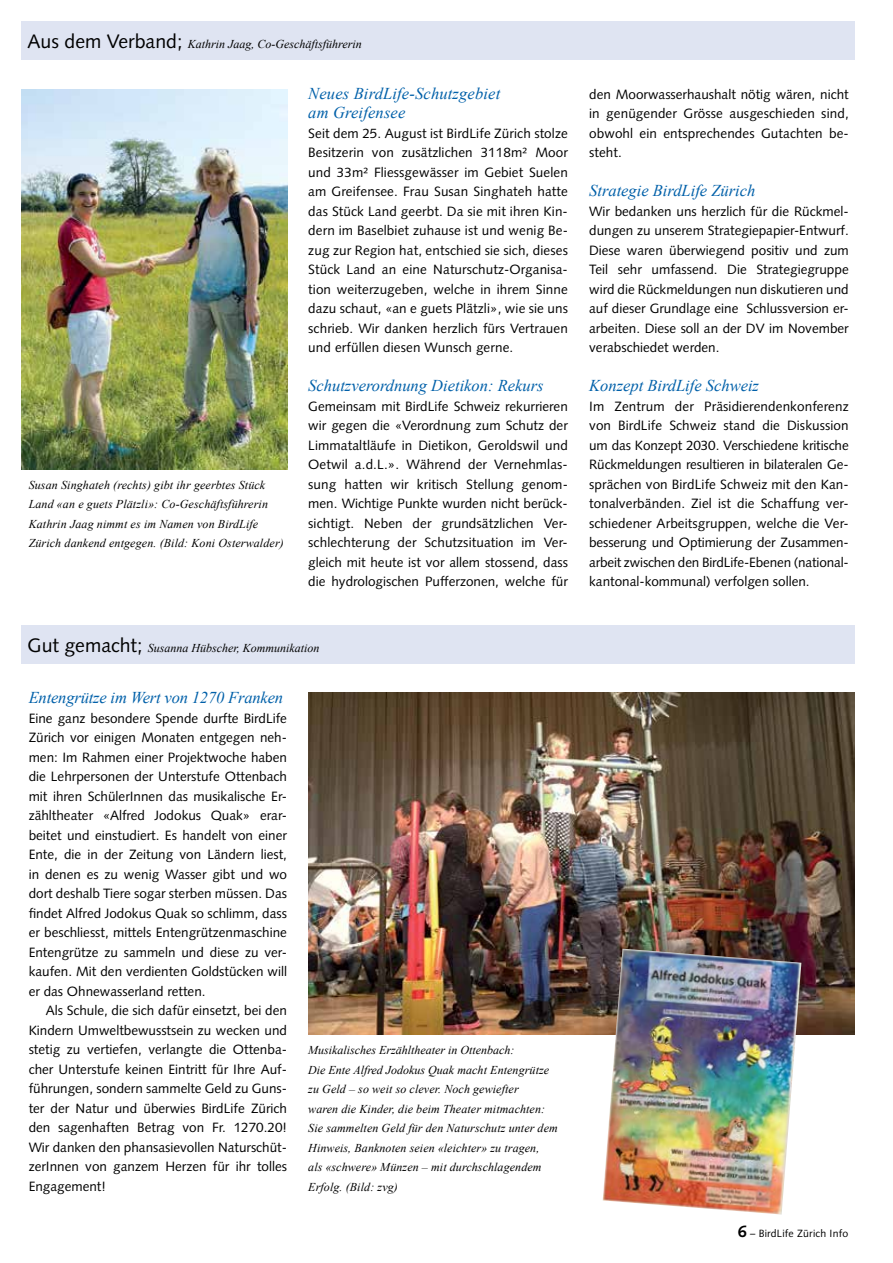
<style>
.page{position:relative;width:893px;height:1263px;background:#fff}
.page>*{position:absolute;margin:0;border:0;box-sizing:border-box;transform-origin:0 0}
.t1{font:italic 16.5px/19.5px "Times New Roman";color:#0060a9}
.t2{font:13.5px/19.5px "Syntax";color:#000;text-align:justify}
.t3{font:italic 12px/19.5px "Times New Roman";letter-spacing:.01em;color:#000}
.t4{font:10.5px "Syntax";letter-spacing:.02em;color:#000}
.s1{font-family:"Syntax";font-style:normal;font-size:19.5px}
.s2{font-weight:700;font-size:16.5px}
</style>
<div class="page">
<div style="left:21px;top:21px;width:834px;height:39px;background:#dfe4f2"></div>
<div style="left:21px;top:625px;width:834px;height:39px;background:#dfe4f2"></div>
<img style="left:308px;top:692px;width:547px;height:343px">
<img style="left:21px;top:89px;width:266px;height:380px">
<img style="left:603px;top:949px;width:198px;height:265px">
<p class="t3" style="left:28px;top:34px;width:336px"><span class="s1">Aus dem Verband;</span> Kathrin Jaag, Co-Geschäftsführerin</p>
<p class="t1" style="left:308px;top:83px;width:194px">Neues BirdLife-Schutzgebiet am Greifensee</p>
<p class="t2" style="left:308px;top:123px;width:261px">Seit dem 25. August ist BirdLife Zürich stolze Besitzerin von zusätzlichen 3118m² Moor und 33m² Fliessgewässer im Gebiet Suelen am Greifensee. Frau Susan Singhateh hatte das Stück Land geerbt. Da sie mit ihren Kin&shy;dern im Baselbiet zuhause ist und wenig Be&shy;zug zur Region hat, entschied sie sich, dieses Stück Land an eine Naturschutz-Organisa&shy;tion weiterzugeben, welche in ihrem Sinne dazu schaut, «an e guets Plätzli», wie sie uns schrieb. Wir danken herzlich fürs Vertrauen und erfüllen diesen Wunsch gerne.</p>
<p class="t1" style="left:308px;top:376px;width:237px">Schutzverordnung Dietikon: Rekurs</p>
<p class="t2" style="left:308px;top:396px;width:261px">Gemeinsam mit BirdLife Schweiz rekurrieren wir gegen die «Verordnung zum Schutz der Limmataltläufe in Dietikon, Geroldswil und Oetwil a.d.L.». Während der Vernehmlas&shy;sung hatten wir kritisch Stellung genom&shy;men. Wichtige Punkte wurden nicht berück&shy;sichtigt. Neben der grundsätzlichen Ver&shy;schlechterung der Schutzsituation im Ver&shy;gleich mit heute ist vor allem stossend, dass die hydrologischen Pufferzonen, welche für</p>
<p class="t3" style="left:29px;top:475px;width:257px">Susan Singhateh (rechts) gibt ihr geerbtes Stück Land «an e guets Plätzli»: Co-Geschäftsführerin Kathrin Jaag nimmt es im Namen von BirdLife Zürich dankend entgegen. (Bild: Koni Osterwalder)</p>
<p class="t3" style="left:28px;top:638px;width:293px"><span class="s1">Gut gemacht;</span> Susanna Hübscher, Kommunikation</p>
<p class="t1" style="left:29px;top:688px;width:256px">Entengrütze im Wert von 1270 Franken</p>
<p class="t2" style="left:29px;top:708px;width:260px">Eine ganz besondere Spende durfte BirdLife Zürich vor einigen Monaten entgegen neh&shy;men: Im Rahmen einer Projektwoche haben die Lehrpersonen der Unterstufe Ottenbach mit ihren SchülerInnen das musikalische Er&shy;zähltheater «Alfred Jodokus Quak» erar&shy;beitet und einstudiert. Es handelt von einer Ente, die in der Zeitung von Ländern liest, in denen es zu wenig Wasser gibt und wo dort deshalb Tiere sogar sterben müssen. Das findet Alfred Jodokus Quak so schlimm, dass er beschliesst, mittels Entengrützenmaschine Entengrütze zu sammeln und diese zu ver&shy;kaufen. Mit den verdienten Goldstücken will er das Ohnewasserland retten.</p>
<p class="t2" style="left:29px;top:1001px;width:260px;text-indent:17px">Als Schule, die sich dafür einsetzt, bei den Kindern Umweltbewusstsein zu wecken und stetig zu vertiefen, verlangte die Ottenba&shy;cher Unterstufe keinen Eintritt für Ihre Auf&shy;führungen, sondern sammelte Geld zu Guns&shy;ter der Natur und überwies BirdLife Zürich den sagenhaften Betrag von Fr. 1270.20!<br>Wir danken den phansasievollen Naturschüt&shy;zerInnen von ganzem Herzen für ihr tolles Engagement!</p>
<p class="t3" style="left:308px;top:1040px;width:251px">Musikalisches Erzähltheater in Ottenbach:<br>Die Ente Alfred Jodokus Quak macht Entengrütze zu Geld – so weit so clever. Noch gewiefter<br>waren die Kinder, die beim Theater mitmachten:<br>Sie sammelten Geld für den Naturschutz unter dem Hinweis, Banknoten seien «leichter» zu tragen,<br>als «schwere» Münzen – mit durchschlagendem Erfolg. (Bild: zvg)</p>
<p class="t2" style="left:589px;top:84px;width:261px">den Moorwasserhaushalt nötig wären, nicht in genügender Grösse ausgeschieden sind, obwohl ein entsprechendes Gutachten be&shy;steht.</p>
<p class="t1" style="left:589px;top:181px;width:168px">Strategie BirdLife Zürich</p>
<p class="t2" style="left:589px;top:201px;width:261px">Wir bedanken uns herzlich für die Rückmel&shy;dungen zu unserem Strategiepapier-Entwurf.<br>Diese waren überwiegend positiv und zum Teil sehr umfassend. Die Strategiegruppe wird die Rückmeldungen nun diskutieren und auf dieser Grundlage eine Schlussversion er&shy;arbeiten. Diese soll an der DV im November verabschiedet werden.</p>
<p class="t1" style="left:589px;top:376px;width:171px">Konzept BirdLife Schweiz</p>
<p class="t2" style="left:589px;top:396px;width:261px">Im Zentrum der Präsidierendenkonferenz von BirdLife Schweiz stand die Diskussion um das Konzept 2030. Verschiedene kritische Rückmeldungen resultieren in bilateralen Ge&shy;sprächen von BirdLife Schweiz mit den Kan&shy;tonalverbänden. Ziel ist die Schaffung ver&shy;schiedener Arbeitsgruppen, welche die Ver&shy;besserung und Optimierung der Zusammen&shy;arbeit zwischen den BirdLife-Ebenen (national&shy;kantonal-kommunal) verfolgen sollen.</p>
<p class="t4" style="left:738px;top:1227px;width:112px"><span class="s2">6</span> – BirdLife Zürich Info</p>
</div>
